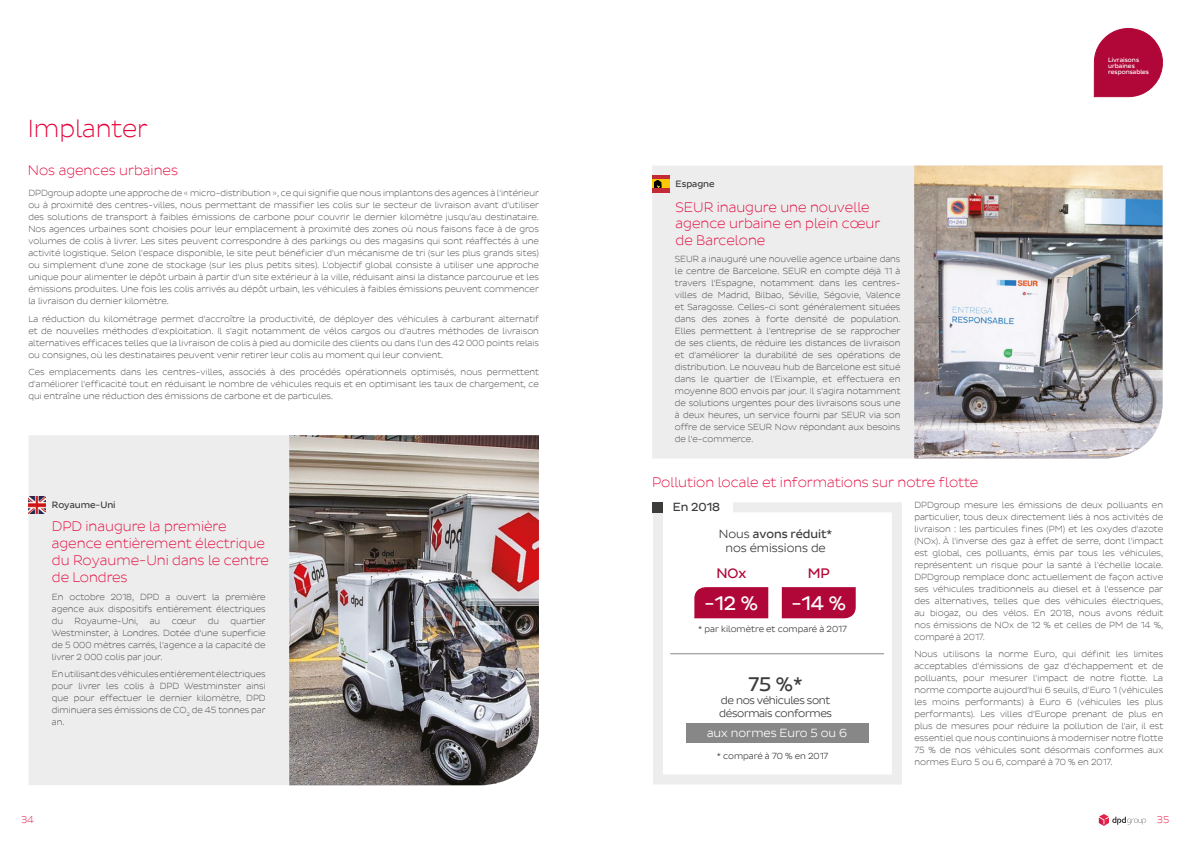
<style>
.page{position:relative;width:1191px;height:842px;background:#fff}
.page>*{position:absolute;margin:0;border:0;box-sizing:border-box;transform-origin:0 0}
.t1{font:300 25px "Pluto Sans DPD Extra";color:#e40138}
.t2{font:20px "Pluto Sans DPD Regular";color:#fff}
.t3{font:20px "Pluto Sans DPD Regular";color:#3c3c3b}
.t4{font:300 14px/16.8px "Pluto Sans DPD Extra";color:#e40138}
.t5{font:14px "Pluto Sans DPD Regular";color:#b00738}
.t6{font:12px "Pluto Sans DPD Regular";color:#3c3c3b}
.t7{font:12px "Pluto Sans DPD Light";color:#fff}
.t8{font:12px "Pluto Sans DPD Light";color:#3c3c3b}
.t9{font:11px/13.2px "Pluto Sans DPD Light";letter-spacing:-.03em;color:#3c3c3b}
.t10{font:300 10px "Pluto Sans DPD Extra";color:#e40138}
.t11{font:9.3px "Pluto Sans DPD Regular";color:#3c3c3b}
.t12{font:300 9px/12px "Pluto Sans DPD Extra";color:#3c3c3b;text-align:justify}
.t13{font:9px "Pluto Sans DPD Light";color:#3c3c3b}
.t14{font:6.3px/6.3px "Pluto Sans DPD Regular";color:#fff}
.s1{font-family:"Pluto Sans DPD Light"}
</style>
<div class="page">
<svg style="left:1098px;top:814px;width:48px;height:12px"></svg>
<svg style="left:1094px;top:28px;width:69px;height:69px;background:#bc2e58"></svg>
<div style="left:653px;top:502px;width:249px;height:282px;border:10px solid #ededed"></div>
<div style="left:694px;top:587px;width:74px;height:31px;background:#b00738"></div>
<div style="left:782px;top:587px;width:73px;height:31px;background:#b00738"></div>
<div style="left:686px;top:723px;width:182px;height:20px;background:#878787"></div>
<div style="left:663px;top:502px;width:69px;height:23px;background:#fff"></div>
<div style="left:653px;top:502px;width:10px;height:10px;background:#3c3c3b"></div>
<hr style="left:670px;top:653px;width:214px;height:1px;background:#878787">
<div style="left:29px;top:435px;width:260px;height:350px;background:#ededed"></div>
<img style="left:289px;top:435px;width:250px;height:350px">
<div style="left:652px;top:166px;width:262px;height:293px;background:#ededed"></div>
<img style="left:914px;top:166px;width:248px;height:293px">
<div style="left:652px;top:175px;width:17px;height:17px;background:#c32a35"></div>
<div style="left:652px;top:180px;width:17px;height:8px;background:#fac700"></div>
<svg style="left:654px;top:181px;width:7px;height:7px"></svg>
<img style="left:29px;top:496px;width:17px;height:17px">
<h1 class="t1" style="left:28px;top:114px;width:122px">Implanter</h1>
<h3 class="t4" style="left:28px;top:162px;width:152px">Nos agences urbaines</h3>
<p class="t12" style="left:28px;top:187px;width:512px">DPDgroup adopte une approche de « micro-distribution », ce qui signifie que nous implantons des agences à l'intérieur ou à proximité des centres-villes, nous permettant de massifier les colis sur le secteur de livraison avant d'utiliser des solutions de transport à faibles émissions de carbone pour couvrir le dernier kilomètre jusqu'au destinataire.<br>Nos agences urbaines sont choisies pour leur emplacement à proximité des zones où nous faisons face à de gros volumes de colis à livrer. Les sites peuvent correspondre à des parkings ou des magasins qui sont réaffectés à une activité logistique. Selon l'espace disponible, le site peut bénéficier d'un mécanisme de tri (sur les plus grands sites) ou simplement d'une zone de stockage (sur les plus petits sites). L'objectif global consiste à utiliser une approche unique pour alimenter le dépôt urbain à partir d'un site extérieur à la ville, réduisant ainsi la distance parcourue et les émissions produites. Une fois les colis arrivés au dépôt urbain, les véhicules à faibles émissions peuvent commencer la livraison du dernier kilomètre.</p>
<p class="t12" style="left:28px;top:312px;width:512px">La réduction du kilométrage permet d'accroître la productivité, de déployer des véhicules à carburant alternatif et de nouvelles méthodes d'exploitation. Il s'agit notamment de vélos cargos ou d'autres méthodes de livraison alternatives efficaces telles que la livraison de colis à pied au domicile des clients ou dans l'un des 42 000 points relais ou consignes, où les destinataires peuvent venir retirer leur colis au moment qui leur convient.</p>
<p class="t12" style="left:28px;top:366px;width:512px">Ces emplacements dans les centres-villes, associés à des procédés opérationnels optimisés, nous permettent d'améliorer l'efficacité tout en réduisant le nombre de véhicules requis et en optimisant les taux de chargement, ce qui entraîne une réduction des émissions de carbone et de particules.</p>
<p class="t11" style="left:52px;top:499px;width:65px">Royaume-Uni</p>
<h3 class="t4" style="left:52px;top:518px;width:218px">DPD inaugure la première agence entièrement électrique du Royaume-Uni dans le centre de Londres</h3>
<p class="t12" style="left:52px;top:591px;width:215px">En octobre 2018, DPD a ouvert la première agence aux dispositifs entièrement électriques du</p>
<p class="t12" style="left:75px;top:615px;width:65px">Royaume-Uni,</p>
<p class="t12" style="left:150px;top:615px;width:12px">au</p>
<p class="t12" style="left:172px;top:615px;width:26px">cœur</p>
<p class="t12" style="left:208px;top:615px;width:13px">du</p>
<p class="t12" style="left:52px;top:615px;width:215px;text-indent:179px">quartier Westminster, à Londres. Dotée d'une superficie de 5 000 mètres carrés, l'agence a la capacité de livrer 2 000 colis par jour.</p>
<p class="t12" style="left:52px;top:668px;width:215px">En utilisant des véhicules entièrement électriques pour livrer les colis à DPD Westminster ainsi que pour effectuer le dernier kilomètre, DPD diminuera ses émissions de CO<sub>2</sub> de 45 tonnes par an.</p>
<p class="t11" style="left:675px;top:179px;width:41px">Espagne</p>
<h3 class="t4" style="left:675px;top:198px;width:206px">SEUR inaugure une nouvelle agence urbaine en plein cœur de Barcelone</h3>
<p class="t12" style="left:675px;top:253px;width:227px">SEUR a inauguré une nouvelle agence urbaine dans le centre de Barcelone. SEUR en compte déjà 11 à travers l'Espagne, notamment dans les centres&shy;villes de Madrid, Bilbao, Séville, Ségovie, Valence et Saragosse. Celles-ci sont généralement situées dans des zones à forte densité de population.<br>Elles permettent à l'entreprise de se rapprocher de ses clients, de réduire les distances de livraison et d'améliorer la durabilité de ses opérations de distribution. Le nouveau hub de Barcelone est situé dans le quartier de l'Eixample, et effectuera en moyenne 800 envois par jour. Il s'agira notamment de solutions urgentes pour des livraisons sous une à deux heures, un service fourni par SEUR via son offre de service SEUR Now répondant aux besoins de l'e-commerce.</p>
<h3 class="t4" style="left:652px;top:473px;width:328px">Pollution locale et informations sur notre flotte</h3>
<p class="t14" style="left:1108px;top:57px;width:43px">Livraisons urbaines responsables</p>
<h3 class="t6" style="left:673px;top:500px;width:49px">En 2018</h3>
<h3 class="t6" style="left:719px;top:527px;width:115px"><span class="s1">Nous</span> avons réduit*</h3>
<h3 class="t8" style="left:725px;top:542px;width:102px">nos émissions de</h3>
<h3 class="t5" style="left:716px;top:566px;width:31px">NOx</h3>
<h2 class="t2" style="left:704px;top:592px;width:55px">-12 %</h2>
<h3 class="t5" style="left:807px;top:566px;width:24px">MP</h3>
<h2 class="t2" style="left:791px;top:592px;width:56px">-14 %</h2>
<p class="t13" style="left:698px;top:624px;width:150px">* par kilomètre et comparé à 2017</p>
<h2 class="t3" style="left:748px;top:673px;width:56px">75 %*</h2>
<p class="t9" style="left:719px;top:694px;width:114px">de nos véhicules sont désormais conformes</p>
<h3 class="t7" style="left:707px;top:726px;width:141px">aux normes Euro 5 ou 6</h3>
<p class="t13" style="left:717px;top:751px;width:113px">* comparé à 70 % en 2017</p>
<p class="t12" style="left:914px;top:499px;width:250px">DPDgroup mesure les émissions de deux polluants en particulier, tous deux directement liés à nos activités de livraison : les particules fines (PM) et les oxydes d'azote (NOx). À l'inverse des gaz à effet de serre, dont l'impact est global, ces polluants, émis par tous les véhicules, représentent un risque pour la santé à l'échelle locale.<br>DPDgroup remplace donc actuellement de façon active ses véhicules traditionnels au diesel et à l'essence par des alternatives, telles que des véhicules électriques, au biogaz, ou des vélos. En 2018, nous avons réduit nos émissions de NOx de 12 % et celles de PM de 14 %, comparé à 2017.</p>
<p class="t12" style="left:914px;top:648px;width:250px">Nous utilisons la norme Euro, qui définit les limites acceptables d'émissions de gaz d'échappement et de polluants, pour mesurer l'impact de notre flotte. La norme comporte aujourd'hui 6 seuils, d'Euro 1 (véhicules les moins performants) à Euro 6 (véhicules les plus performants). Les villes d'Europe prenant de plus en plus de mesures pour réduire la pollution de l'air, il est essentiel que nous continuions à moderniser notre flotte 75 % de nos véhicules sont désormais conformes aux normes Euro 5 ou 6, comparé à 70 % en 2017.</p>
<p class="t10" style="left:21px;top:814px;width:14px">34</p>
<p class="t10" style="left:1157px;top:814px;width:14px">35</p>
</div>
